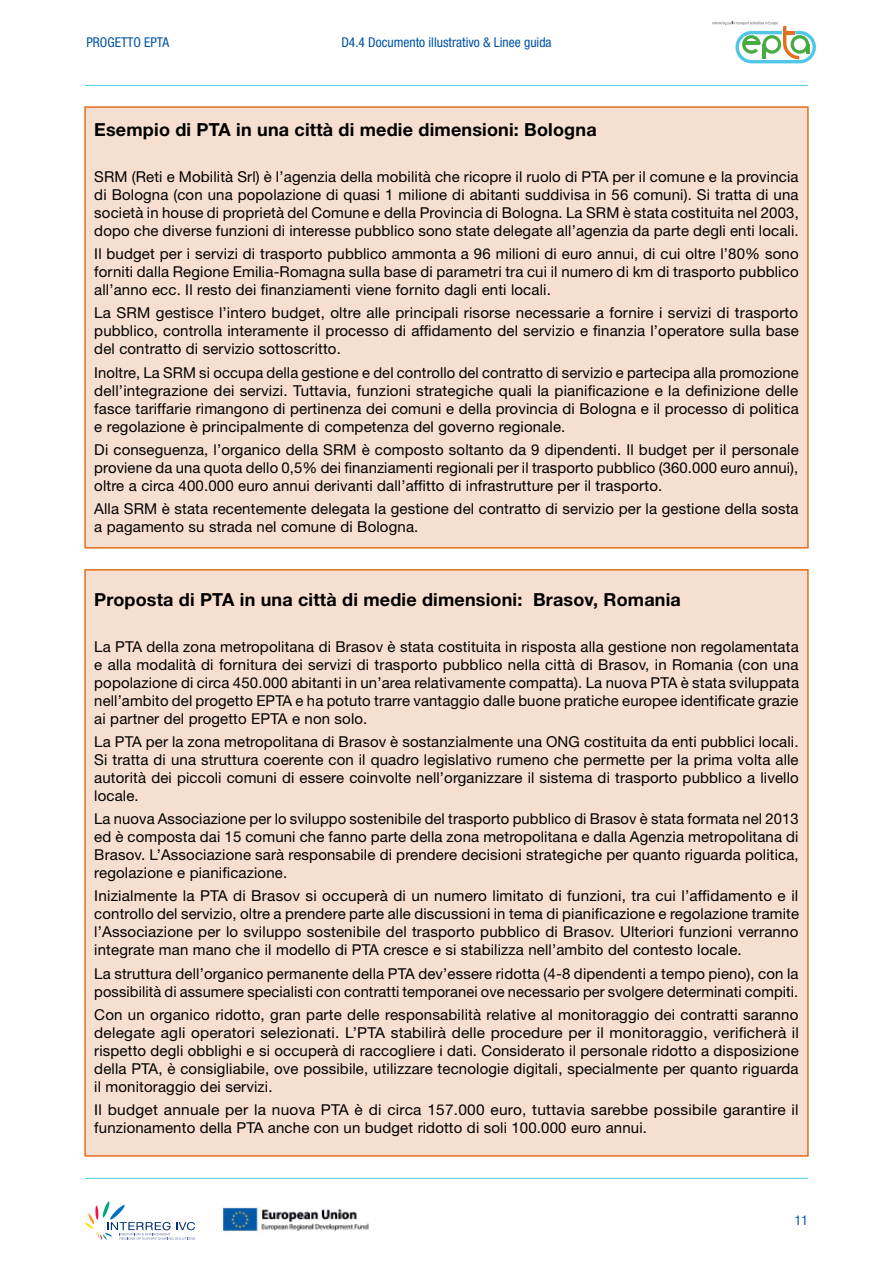
<style>
.page{position:relative;width:893px;height:1263px;background:#fff}
.page>*{position:absolute;margin:0;border:0;box-sizing:border-box;transform-origin:0 0}
.t1{font:700 18px "Helvetica Neue LT Std";letter-spacing:.01em;color:#000}
.t2{font:15px/18px "Helvetica Neue LT Std";letter-spacing:.01em;color:#000;text-align:justify}
.t3{font:condensed 13.5px "Helvetica Neue LT Std";color:#0054a4}
</style>
<div class="page">
<svg style="left:85px;top:1201px;width:110px;height:39px"></svg>
<img style="left:223px;top:1206px;width:146px;height:27px">
<hr style="left:85px;top:85px;width:723px;height:1px;background:#50c7e8">
<hr style="left:85px;top:1178px;width:723px;height:1px;background:#50c7e8">
<svg style="left:712px;top:22px;width:104px;height:41px"></svg>
<div style="left:85px;top:107px;width:723px;height:441px;background:#f6dfd0"></div>
<div style="left:84px;top:106px;width:725px;height:443px;border:2px solid #e36f1e"></div>
<div style="left:85px;top:570px;width:723px;height:586px;background:#f6dfd0"></div>
<p class="t3" style="left:86px;top:35px;width:84px">PROGETTO EPTA</p>
<p class="t3" style="left:341px;top:35px;width:212px">D4.4 Documento illustrativo &amp; Linee guida</p>
<p class="t1" style="left:94px;top:118px;width:504px">Esempio di PTA in una città di medie dimensioni: Bologna</p>
<p class="t2" style="left:94px;top:168px;width:706px">SRM (Reti e Mobilità Srl) è l’agenzia della mobilità che ricopre il ruolo di PTA per il comune e la provincia di Bologna (con una popolazione di quasi 1 milione di abitanti suddivisa in 56 comuni). Si tratta di una società in house di proprietà del Comune e della Provincia di Bologna. La SRM è stata costituita nel 2003, dopo che diverse funzioni di interesse pubblico sono state delegate all’agenzia da parte degli enti locali.</p>
<p class="t2" style="left:94px;top:245px;width:706px">Il budget per i servizi di trasporto pubblico ammonta a 96 milioni di euro annui, di cui oltre l’80% sono forniti dalla Regione Emilia-Romagna sulla base di parametri tra cui il numero di km di trasporto pubblico all’anno ecc. Il resto dei finanziamenti viene fornito dagli enti locali.</p>
<p class="t2" style="left:94px;top:304px;width:706px">La SRM gestisce l’intero budget, oltre alle principali risorse necessarie a fornire i servizi di trasporto pubblico, controlla interamente il processo di affidamento del servizio e finanzia l’operatore sulla base del contratto di servizio sottoscritto.</p>
<p class="t2" style="left:94px;top:363px;width:706px">Inoltre, La SRM si occupa della gestione e del controllo del contratto di servizio e partecipa alla promozione dell’integrazione dei servizi. Tuttavia, funzioni strategiche quali la pianificazione e la definizione delle fasce tariffarie rimangono di pertinenza dei comuni e della provincia di Bologna e il processo di politica e regolazione è principalmente di competenza del governo regionale.</p>
<p class="t2" style="left:94px;top:440px;width:706px">Di conseguenza, l’organico della SRM è composto soltanto da 9 dipendenti. Il budget per il personale proviene da una quota dello 0,5% dei finanziamenti regionali per il trasporto pubblico (360.000 euro annui), oltre a circa 400.000 euro annui derivanti dall’affitto di infrastrutture per il trasporto.</p>
<p class="t2" style="left:94px;top:499px;width:706px">Alla SRM è stata recentemente delegata la gestione del contratto di servizio per la gestione della sosta a pagamento su strada nel comune di Bologna.</p>
<p class="t1" style="left:94px;top:588px;width:588px">Proposta di PTA in una città di medie dimensioni: Brasov, Romania</p>
<p class="t2" style="left:94px;top:637px;width:706px">La PTA della zona metropolitana di Brasov è stata costituita in risposta alla gestione non regolamentata e alla modalità di fornitura dei servizi di trasporto pubblico nella città di Brasov, in Romania (con una popolazione di circa 450.000 abitanti in un’area relativamente compatta). La nuova PTA è stata sviluppata nell’ambito del progetto EPTA e ha potuto trarre vantaggio dalle buone pratiche europee identificate grazie ai partner del progetto EPTA e non solo.</p>
<p class="t2" style="left:94px;top:733px;width:706px">La PTA per la zona metropolitana di Brasov è sostanzialmente una ONG costituita da enti pubblici locali.<br>Si tratta di una struttura coerente con il quadro legislativo rumeno che permette per la prima volta alle autorità dei piccoli comuni di essere coinvolte nell’organizzare il sistema di trasporto pubblico a livello locale.</p>
<p class="t2" style="left:94px;top:810px;width:706px">La nuova Associazione per lo sviluppo sostenibile del trasporto pubblico di Brasov è stata formata nel 2013 ed è composta dai 15 comuni che fanno parte della zona metropolitana e dalla Agenzia metropolitana di Brasov. L’Associazione sarà responsabile di prendere decisioni strategiche per quanto riguarda politica, regolazione e pianificazione.</p>
<p class="t2" style="left:94px;top:887px;width:706px">Inizialmente la PTA di Brasov si occuperà di un numero limitato di funzioni, tra cui l’affidamento e il controllo del servizio, oltre a prendere parte alle discussioni in tema di pianificazione e regolazione tramite l’Associazione per lo sviluppo sostenibile del trasporto pubblico di Brasov. Ulteriori funzioni verranno integrate man mano che il modello di PTA cresce e si stabilizza nell’ambito del contesto locale.</p>
<p class="t2" style="left:94px;top:964px;width:706px">La struttura dell’organico permanente della PTA dev’essere ridotta (4-8 dipendenti a tempo pieno), con la possibilità di assumere specialisti con contratti temporanei ove necessario per svolgere determinati compiti.</p>
<p class="t2" style="left:94px;top:1005px;width:706px">Con un organico ridotto, gran parte delle responsabilità relative al monitoraggio dei contratti saranno delegate agli operatori selezionati. L’PTA stabilirà delle procedure per il monitoraggio, verificherà il rispetto degli obblighi e si occuperà di raccogliere i dati. Considerato il personale ridotto a disposizione della PTA, è consigliabile, ove possibile, utilizzare tecnologie digitali, specialmente per quanto riguarda il monitoraggio dei servizi.</p>
<p class="t2" style="left:94px;top:1100px;width:706px">Il budget annuale per la nuova PTA è di circa 157.000 euro, tuttavia sarebbe possibile garantire il funzionamento della PTA anche con un budget ridotto di soli 100.000 euro annui.</p>
<p class="t3" style="left:795px;top:1213px;width:14px">11</p>
</div>
